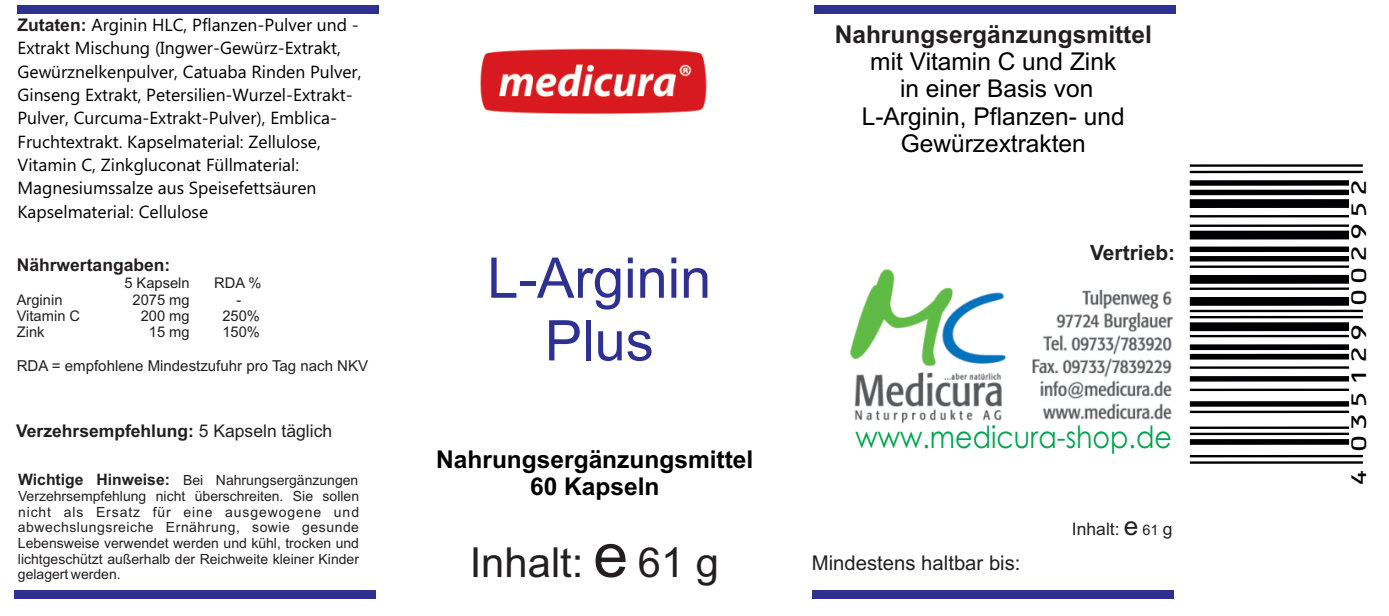
<style>
.page{position:relative;width:1389px;height:616px;background:#fff}
.page>*{position:absolute;margin:0;border:0;box-sizing:border-box;transform-origin:0 0}
.t1{font:56px/62.6px "Arial";color:#2e3092;text-align:center}
.t2{font:41.3px "Arial";color:#231f20}
.t3{font:30.45px "Century Gothic";color:#00a54f;scale:.88 1}
.t4{font:24.5px/27.3px "Arial";color:#000002;text-align:center}
.t5{font:700 24.5px/27.3px "Arial";color:#000002;text-align:center}
.t6{font:700 24.5px "Arial";color:#231f20}
.t7{font:23.1px "OCRB10 Pitch BT";letter-spacing:.09em;color:#000002;scale:1.37 1}
.t8{font:700 21px "Arial";color:#231f20}
.t9{font:20.3px "Arial";color:#231f20}
.t10{font:17.5px/23.4px "Ebrima";color:#000002}
.t11{font:700 17.5px "Arial";color:#231f20}
.t12{font:17.15px "Arial";color:#231f20}
.t13{font:15.05px "Arial";color:#231f20}
.t14{font:14.7px "Arial";color:#231f20}
.t15{font:14px/15.8px "Arial";color:#231f20;text-align:justify}
.s1{font-family:"Arial";font-weight:700;color:#231f20}
.s2{font-weight:400}
.s3{font-weight:700;font-size:15.75px}
.s4{font-size:61.95px}
.s5{font-size:25.9px}
.s6{font-size:14.35px}
</style>
<div class="page">
<div style="left:17px;top:5px;width:362px;height:9px;background:#2e3092"></div>
<div style="left:812px;top:589px;width:362px;height:9px;background:#2e3092"></div>
<div style="left:15px;top:589px;width:361px;height:9px;background:#2e3092"></div>
<div style="left:814px;top:5px;width:361px;height:8px;background:#2e3092"></div>
<img style="left:849px;top:269px;width:324px;height:154px">
<hr style="left:1190px;top:461px;width:173px;height:2px;background:#000002">
<hr style="left:1190px;top:454px;width:173px;height:3px;background:#000002">
<svg style="left:1190px;top:439px;width:159px;height:5px"></svg>
<hr style="left:1190px;top:432px;width:159px;height:2px;background:#000002">
<hr style="left:1190px;top:426px;width:159px;height:2px;background:#000002">
<hr style="left:1190px;top:410px;width:159px;height:3px;background:#000002">
<div style="left:1190px;top:401px;width:159px;height:5px;background:#000002"></div>
<hr style="left:1190px;top:388px;width:159px;height:3px;background:#000002">
<div style="left:1190px;top:376px;width:159px;height:5px;background:#000002"></div>
<hr style="left:1190px;top:366px;width:159px;height:2px;background:#000002">
<div style="left:1190px;top:353px;width:159px;height:6px;background:#000002"></div>
<div style="left:1190px;top:344px;width:159px;height:6px;background:#000002"></div>
<hr style="left:1190px;top:334px;width:159px;height:3px;background:#000002">
<div style="left:1190px;top:322px;width:159px;height:9px;background:#000002"></div>
<hr style="left:1190px;top:315px;width:173px;height:3px;background:#000002">
<hr style="left:1190px;top:309px;width:173px;height:3px;background:#000002">
<div style="left:1190px;top:297px;width:159px;height:8px;background:#000002"></div>
<hr style="left:1190px;top:287px;width:159px;height:3px;background:#000002">
<div style="left:1190px;top:275px;width:159px;height:8px;background:#000002"></div>
<hr style="left:1190px;top:265px;width:159px;height:3px;background:#000002">
<div style="left:1190px;top:256px;width:159px;height:5px;background:#000002"></div>
<div style="left:1190px;top:246px;width:159px;height:6px;background:#000002"></div>
<div style="left:1190px;top:230px;width:159px;height:9px;background:#000002"></div>
<hr style="left:1190px;top:224px;width:159px;height:3px;background:#000002">
<hr style="left:1190px;top:215px;width:159px;height:2px;background:#000002">
<div style="left:1190px;top:199px;width:159px;height:9px;background:#000002"></div>
<div style="left:1190px;top:189px;width:159px;height:6px;background:#000002"></div>
<div style="left:1190px;top:180px;width:159px;height:5px;background:#000002"></div>
<hr style="left:1190px;top:170px;width:173px;height:3px;background:#000002">
<hr style="left:1190px;top:164px;width:173px;height:3px;background:#000002">
<img style="left:480px;top:48px;width:227px;height:66px">
<p class="t10" style="left:18px;top:15px;width:346px"><span class="s1">Zutaten:</span> Arginin HLC, Pflanzen-Pulver und - Extrakt Mischung (Ingwer-Gewürz-Extrakt, Gewürznelkenpulver, Catuaba Rinden Pulver, Ginseng Extrakt, Petersilien-Wurzel-Extrakt-Pulver, Curcuma-Extrakt-Pulver), Emblica-Fruchtextrakt. Kapselmaterial: Zellulose, Vitamin C, Zinkgluconat Füllmaterial:<br>Magnesiumssalze aus Speisefettsäuren Kapselmaterial: Cellulose</p>
<p class="t11" style="left:17px;top:258px;width:155px">Nährwertangaben:</p>
<p class="t14" style="left:124px;top:277px;width:67px">5 Kapseln</p>
<p class="t14" style="left:214px;top:277px;width:49px">RDA %</p>
<p class="t14" style="left:17px;top:293px;width:47px">Arginin</p>
<p class="t14" style="left:133px;top:293px;width:59px">2075 mg</p>
<p class="t14" style="left:237px;top:293px;width:6px">-</p>
<p class="t14" style="left:17px;top:310px;width:65px">Vitamin C</p>
<p class="t14" style="left:141px;top:310px;width:51px">200 mg</p>
<p class="t14" style="left:222px;top:310px;width:39px">250%</p>
<p class="t14" style="left:17px;top:326px;width:29px">Zink</p>
<p class="t14" style="left:149px;top:326px;width:42px">15 mg</p>
<p class="t14" style="left:222px;top:326px;width:39px">150%</p>
<p class="t13" style="left:17px;top:360px;width:353px">RDA = empfohlene Mindestzufuhr pro Tag nach NKV</p>
<p class="t11" style="left:16px;top:423px;width:318px">Verzehrsempfehlung: <span class="s2">5 Kapseln täglich</span></p>
<p class="t15" style="left:18px;top:473px;width:343px"><span class="s3">Wichtige Hinweise:</span> Bei Nahrungsergänzungen Verzehrsempfehlung nicht überschreiten. Sie sollen nicht als Ersatz für eine ausgewogene und abwechslungsreiche Ernährung, sowie gesunde Lebensweise verwendet werden und kühl, trocken und lichtgeschützt außerhalb der Reichweite kleiner Kinder gelagert werden.</p>
<h1 class="t1" style="left:487px;top:251px;width:226px">L-Arginin<br>Plus</h1>
<h3 class="t5" style="left:436px;top:447px;width:319px">Nahrungsergänzungsmittel<br>60 Kapseln</h3>
<h2 class="t2" style="left:470px;top:546px;width:251px">Inhalt: <span class="s4">e</span> 61 g</h2>
<h3 class="t6" style="left:835px;top:25px;width:319px">Nahrungsergänzungsmittel</h3>
<h3 class="t4" style="left:862px;top:50px;width:264px">mit Vitamin C und Zink in einer Basis von<br>L-Arginin, Pflanzen- und<br>Gewürzextrakten</h3>
<p class="t8" style="left:1090px;top:244px;width:87px">Vertrieb:</p>
<h3 class="t3" style="left:855px;top:424px;width:361px">www.medicura-shop.de</h3>
<p class="t9" style="left:812px;top:554px;width:210px">Mindestens haltbar bis:</p>
<p class="t12" style="left:1072px;top:521px;width:102px">Inhalt: <span class="s5">e</span> <span class="s6">61</span> g</p>
<h3 class="t7" style="left:1349px;top:486px;width:227px;rotate:-90deg">4 035129 002952</h3>
</div>
